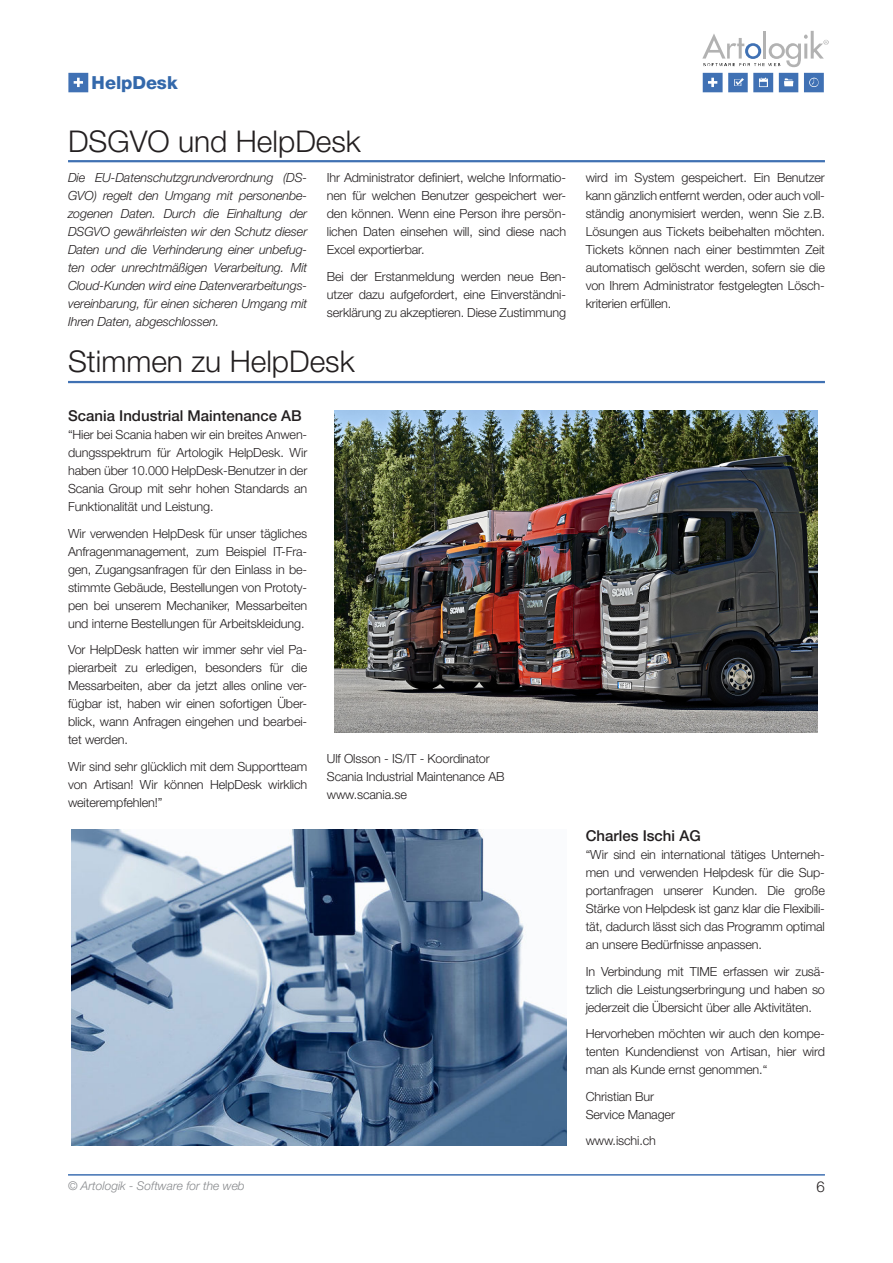
<style>
.page{position:relative;width:893px;height:1263px;background:#fff}
.page>*{position:absolute;margin:0;border:0;box-sizing:border-box;transform-origin:0 0}
.Header_1_-_Line_under{font:300 30px "Helvetica Neue";color:#231f20}
.t1{font:800 18px "Helvetica Neue";letter-spacing:-.005em;color:#3368ab}
.Header_2{font:500 15px "Helvetica Neue";color:#231f20}
.t2{font:300 15px "Helvetica Neue";color:#231f20}
.Body_1_-_Marginal{font:300 12.6px/18px "Helvetica Neue";letter-spacing:-.01em;color:#231f20;text-align:justify}
.Body_1_-_Marginal-2{font:italic 300 12.6px/18px "Helvetica Neue";letter-spacing:-.01em;color:#231f20;text-align:justify}
.t3{font:italic 300 12px "Helvetica Neue";color:#87898c}
</style>
<div class="page">
<hr style="left:68px;top:1174px;width:757px;height:1px;background:#4071b3">
<hr style="left:68px;top:160px;width:757px;height:2px;background:#4071b3">
<hr style="left:68px;top:381px;width:757px;height:2px;background:#4071b3">
<img style="left:335px;top:410px;width:482px;height:322px">
<img style="left:72px;top:829px;width:494px;height:316px">
<svg style="left:68px;top:73px;width:20px;height:19px"></svg>
<svg style="left:804px;top:73px;width:20px;height:19px"></svg>
<svg style="left:779px;top:73px;width:19px;height:19px"></svg>
<svg style="left:703px;top:73px;width:70px;height:19px"></svg>
<svg style="left:702px;top:31px;width:126px;height:36px"></svg>
<h2 class="t1" style="left:92px;top:72px;width:88px">HelpDesk</h2>
<p class="Header_1_-_Line_under" style="left:68px;top:123px;width:294px">DSGVO und HelpDesk</p>
<p class="Body_1_-_Marginal-2" style="left:68px;top:169px;width:241px">Die EU-Datenschutzgrundverordnung (DS-GVO) regelt den Umgang mit personenbe&shy;zogenen Daten. Durch die Einhaltung der DSGVO gewährleisten wir den Schutz dieser Daten und die Verhinderung einer unbefug&shy;ten oder unrechtmäßigen Verarbeitung. Mit Cloud-Kunden wird eine Datenverarbeitungs&shy;vereinbarung, für einen sicheren Umgang mit Ihren Daten, abgeschlossen.</p>
<p class="Body_1_-_Marginal" style="left:327px;top:169px;width:241px">Ihr Administrator definiert, welche Informatio&shy;nen für welchen Benutzer gespeichert wer&shy;den können. Wenn eine Person ihre persön&shy;lichen Daten einsehen will, sind diese nach Excel exportierbar.</p>
<p class="Body_1_-_Marginal" style="left:327px;top:267px;width:241px">Bei der Erstanmeldung werden neue Ben&shy;utzer dazu aufgefordert, eine Einverständni&shy;serklärung zu akzeptieren. Diese Zustimmung</p>
<p class="Header_1_-_Line_under" style="left:68px;top:343px;width:288px">Stimmen zu HelpDesk</p>
<p class="Header_2" style="left:68px;top:407px;width:235px">Scania Industrial Maintenance AB</p>
<p class="Body_1_-_Marginal" style="left:68px;top:425px;width:241px">“Hier bei Scania haben wir ein breites Anwen&shy;dungsspektrum für Artologik HelpDesk. Wir haben über 10.000 HelpDesk-Benutzer in der Scania Group mit sehr hohen Standards an Funktionalität und Leistung.</p>
<p class="Body_1_-_Marginal" style="left:68px;top:524px;width:241px">Wir verwenden HelpDesk für unser tägliches Anfragenmanagement, zum Beispiel IT-Fra&shy;gen, Zugangsanfragen für den Einlass in be&shy;stimmte Gebäude, Bestellungen von Prototy&shy;pen bei unserem Mechaniker, Messarbeiten und interne Bestellungen für Arbeitskleidung.</p>
<p class="Body_1_-_Marginal" style="left:68px;top:640px;width:241px">Vor HelpDesk hatten wir immer sehr viel Pa&shy;pierarbeit zu erledigen, besonders für die Messarbeiten, aber da jetzt alles online ver&shy;fügbar ist, haben wir einen sofortigen Über&shy;blick, wann Anfragen eingehen und bearbei&shy;tet werden.</p>
<p class="Body_1_-_Marginal" style="left:68px;top:757px;width:241px">Wir sind sehr glücklich mit dem Supportteam von Artisan! Wir können HelpDesk wirklich weiterempfehlen!”</p>
<p class="Body_1_-_Marginal" style="left:327px;top:749px;width:179px;text-align:left">Ulf Olsson - IS/IT - Koordinator<br>Scania Industrial Maintenance AB www.scania.se</p>
<p class="Body_1_-_Marginal" style="left:586px;top:169px;width:241px">wird im System gespeichert. Ein Benutzer kann gänzlich entfernt werden, oder auch voll&shy;ständig anonymisiert werden, wenn Sie z.B.<br>Lösungen aus Tickets beibehalten möchten.<br>Tickets können nach einer bestimmten Zeit automatisch gelöscht werden, sofern sie die von Ihrem Administrator festgelegten Lösch&shy;kriterien erfüllen.</p>
<p class="Header_2" style="left:586px;top:827px;width:117px">Charles Ischi AG</p>
<p class="Body_1_-_Marginal" style="left:586px;top:845px;width:241px">“Wir sind ein international tätiges Unterneh&shy;men und verwenden Helpdesk für die Sup&shy;portanfragen unserer Kunden. Die große Stärke von Helpdesk ist ganz klar die Flexibili&shy;tät, dadurch lässt sich das Programm optimal an unsere Bedürfnisse anpassen.</p>
<p class="Body_1_-_Marginal" style="left:586px;top:962px;width:241px">In Verbindung mit TIME erfassen wir zusä&shy;tzlich die Leistungserbringung und haben so jederzeit die Übersicht über alle Aktivitäten.</p>
<p class="Body_1_-_Marginal" style="left:586px;top:1024px;width:241px">Hervorheben möchten wir auch den kompe&shy;tenten Kundendienst von Artisan, hier wird man als Kunde ernst genommen.“</p>
<p class="Body_1_-_Marginal" style="left:586px;top:1087px;width:91px">Christian Bur<br>Service Manager</p>
<p class="Body_1_-_Marginal" style="left:586px;top:1131px;width:72px">www.ischi.ch</p>
<p class="t3" style="left:68px;top:1178px;width:178px">© Artologik - Software for the web</p>
<p class="t2" style="left:817px;top:1177px;width:10px">6</p>
</div>
